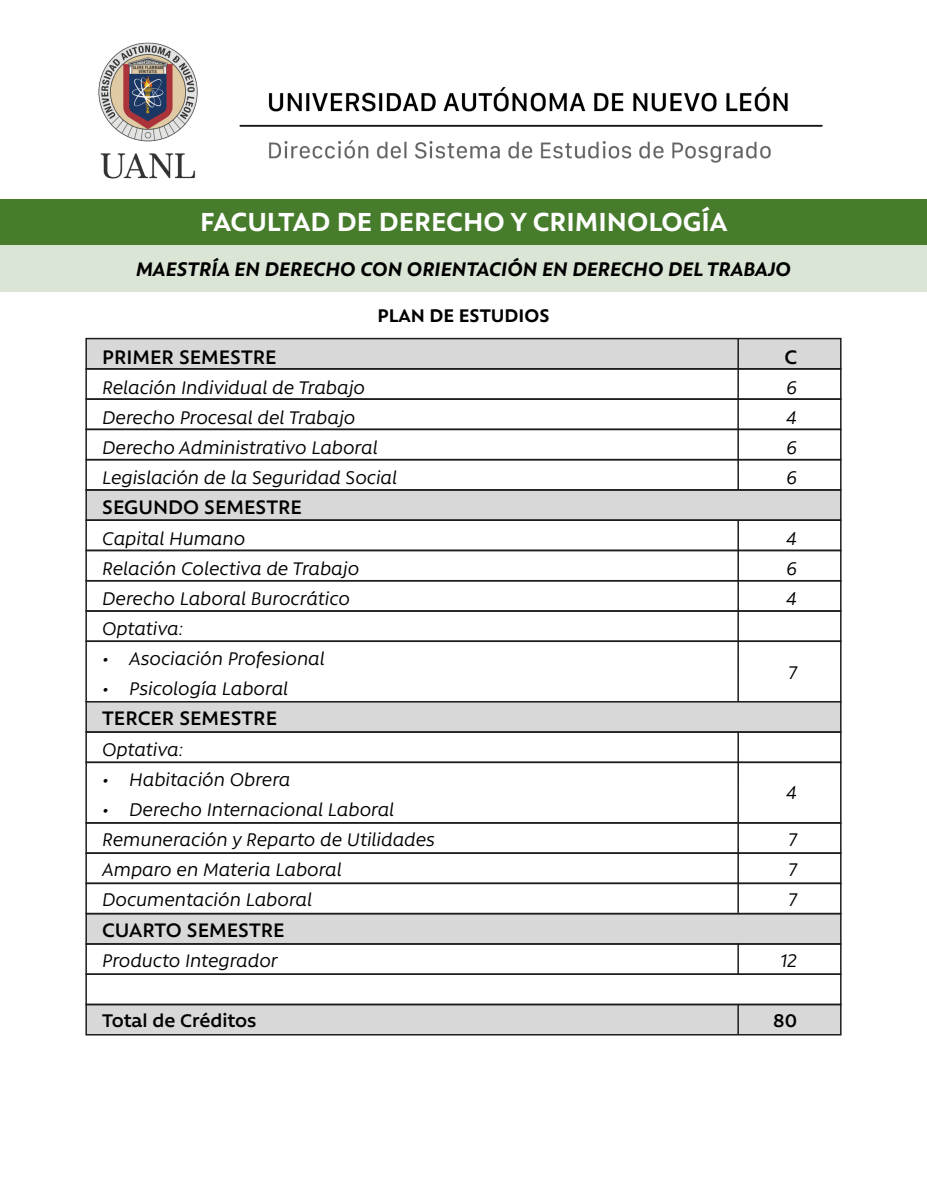
<style>
.page{position:relative;width:927px;height:1197px;background:#fff}
.page>*{position:absolute;margin:0;border:0;box-sizing:border-box;transform-origin:0 0}
.t1{font:700 30px "Rawson Pro";color:#fff}
.t2{font:600 22.5px "Rawson Pro";color:#000}
.t3{font:italic 700 22.5px "Rawson Pro";color:#000}
.t4{font:italic 21px "Rawson Pro";color:#000}
.t5{font:600 21px "Rawson Pro";color:#000}
.t6{font:700 21px "Rawson Pro";color:#000}
</style>
<div class="page">
<div style="left:85px;top:1003px;width:756px;height:32px;background:#d8d8d8;border:2px solid #1d1d1b"></div>
<div style="left:85px;top:973px;width:756px;height:32px;border:2px solid #1d1d1b"></div>
<div style="left:85px;top:489px;width:756px;height:32px;background:#d8d8d8;border:2px solid #1d1d1b"></div>
<div style="left:85px;top:913px;width:756px;height:31px;background:#d8d8d8"></div>
<div style="left:85px;top:943px;width:756px;height:32px;border:2px solid #1d1d1b"></div>
<div style="left:85px;top:610px;width:756px;height:32px;border:2px solid #1d1d1b"></div>
<div style="left:85px;top:640px;width:756px;height:62px;border:2px solid #1d1d1b"></div>
<div style="left:85px;top:459px;width:756px;height:31px;border:2px solid #1d1d1b"></div>
<div style="left:85px;top:519px;width:756px;height:32px;border:2px solid #1d1d1b"></div>
<div style="left:85px;top:701px;width:756px;height:32px;background:#d8d8d8;border:2px solid #1d1d1b"></div>
<div style="left:85px;top:338px;width:756px;height:31px;background:#d8d8d8;border:2px solid #1d1d1b"></div>
<img style="left:98px;top:42px;width:725px;height:137px">
<div style="left:85px;top:368px;width:756px;height:32px;border:2px solid #1d1d1b"></div>
<div style="left:85px;top:398px;width:756px;height:32px;border:2px solid #1d1d1b"></div>
<div style="left:85px;top:428px;width:756px;height:32px;border:2px solid #1d1d1b"></div>
<div style="left:85px;top:549px;width:756px;height:32px;border:2px solid #1d1d1b"></div>
<div style="left:85px;top:731px;width:756px;height:32px;border:2px solid #1d1d1b"></div>
<div style="left:85px;top:882px;width:756px;height:32px;border:2px solid #1d1d1b"></div>
<div style="left:85px;top:822px;width:756px;height:32px;border:2px solid #1d1d1b"></div>
<div style="left:85px;top:852px;width:756px;height:32px;border:2px solid #1d1d1b"></div>
<svg style="left:736px;top:1003px;width:3px;height:33px"></svg>
<svg style="left:736px;top:942px;width:3px;height:33px"></svg>
<svg style="left:736px;top:730px;width:3px;height:184px"></svg>
<svg style="left:736px;top:518px;width:3px;height:185px"></svg>
<svg style="left:736px;top:337px;width:3px;height:154px"></svg>
<div style="left:0;top:199px;width:927px;height:46px;background:#477c2c"></div>
<div style="left:0;top:245px;width:927px;height:47px;background:#dae5d5"></div>
<h1 class="t1" style="left:200px;top:204px;width:528px">FACULTAD DE DERECHO Y CRIMINOLOGÍA</h1>
<p class="t3" style="left:136px;top:256px;width:656px">MAESTRÍA EN DERECHO CON ORIENTACIÓN EN DERECHO DEL TRABAJO</p>
<p class="t6" style="left:377px;top:303px;width:173px">PLAN DE ESTUDIOS</p>
<p class="t2" style="left:102px;top:344px;width:176px">PRIMER SEMESTRE</p>
<p class="t2" style="left:784px;top:344px;width:14px">C</p>
<p class="t4" style="left:102px;top:376px;width:264px">Relación Individual de Trabajo</p>
<p class="t4" style="left:786px;top:376px;width:12px">6</p>
<p class="t4" style="left:102px;top:406px;width:255px">Derecho Procesal del Trabajo</p>
<p class="t4" style="left:786px;top:406px;width:12px">4</p>
<p class="t4" style="left:102px;top:436px;width:277px">Derecho Administrativo Laboral</p>
<p class="t4" style="left:786px;top:436px;width:12px">6</p>
<p class="t4" style="left:102px;top:466px;width:296px">Legislación de la Seguridad Social</p>
<p class="t4" style="left:786px;top:466px;width:12px">6</p>
<p class="t2" style="left:102px;top:495px;width:201px">SEGUNDO SEMESTRE</p>
<p class="t4" style="left:102px;top:527px;width:144px">Capital Humano</p>
<p class="t4" style="left:786px;top:527px;width:12px">4</p>
<p class="t4" style="left:102px;top:557px;width:258px">Relación Colectiva de Trabajo</p>
<p class="t4" style="left:786px;top:557px;width:12px">6</p>
<p class="t4" style="left:102px;top:587px;width:249px">Derecho Laboral Burocrático</p>
<p class="t4" style="left:786px;top:587px;width:12px">4</p>
<p class="t4" style="left:102px;top:617px;width:82px">Optativa:</p>
<p class="t4" style="left:102px;top:647px;width:224px">• Asociación Profesional</p>
<p class="t4" style="left:102px;top:677px;width:187px">• Psicología Laboral</p>
<p class="t4" style="left:788px;top:661px;width:10px">7</p>
<p class="t2" style="left:102px;top:706px;width:176px">TERCER SEMESTRE</p>
<p class="t4" style="left:102px;top:738px;width:82px">Optativa:</p>
<p class="t4" style="left:102px;top:768px;width:190px">• Habitación Obrera</p>
<p class="t4" style="left:102px;top:798px;width:293px">• Derecho Internacional Laboral</p>
<p class="t4" style="left:786px;top:781px;width:12px">4</p>
<p class="t4" style="left:102px;top:828px;width:334px">Remuneración y Reparto de Utilidades</p>
<p class="t4" style="left:788px;top:828px;width:10px">7</p>
<p class="t4" style="left:102px;top:858px;width:241px">Amparo en Materia Laboral</p>
<p class="t4" style="left:788px;top:858px;width:10px">7</p>
<p class="t4" style="left:102px;top:888px;width:211px">Documentación Laboral</p>
<p class="t4" style="left:788px;top:888px;width:10px">7</p>
<p class="t2" style="left:102px;top:917px;width:184px">CUARTO SEMESTRE</p>
<p class="t4" style="left:102px;top:949px;width:177px">Producto Integrador</p>
<p class="t4" style="left:780px;top:949px;width:18px">12</p>
<p class="t5" style="left:102px;top:1008px;width:156px">Total de Créditos</p>
<p class="t5" style="left:773px;top:1008px;width:25px">80</p>
</div>
